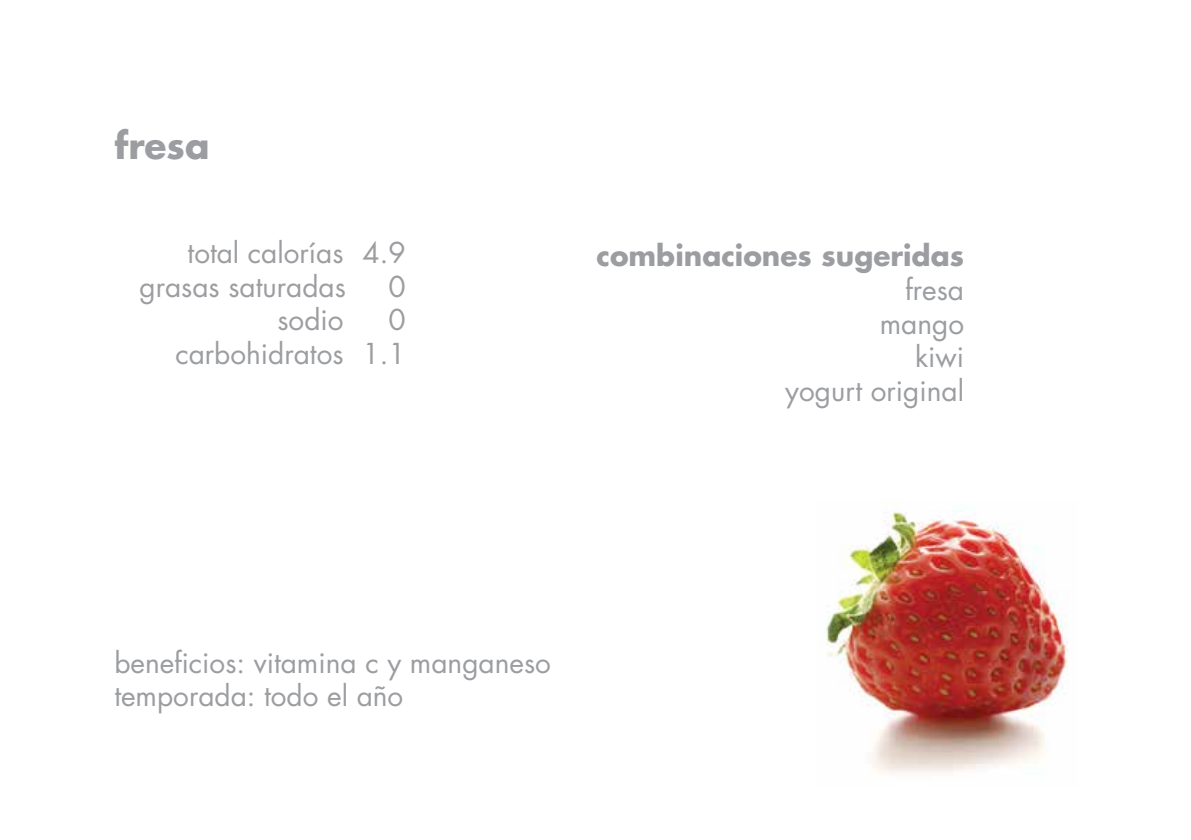
<style>
.page{position:relative;width:1191px;height:840px;background:#fff}
.page>*{position:absolute;margin:0;border:0;box-sizing:border-box;transform-origin:0 0}
.t1{font:700 36px "Futura";color:#9b9da0}
.t2{font:28px/33.6px "Futura";color:#9b9da0}
.t3{font:700 28px "Futura";color:#9b9da0}
</style>
<div class="page">
<img style="left:825px;top:503px;width:243px;height:272px">
<p class="t1" style="left:114px;top:121px;width:97px">fresa</p>
<p class="t2" style="left:139px;top:235px;width:268px;text-indent:48px">total calorías 4.9 grasas saturadas</p>
<p class="t2" style="left:388px;top:269px;width:19px">0</p>
<p class="t2" style="left:277px;top:302px;width:68px">sodio</p>
<p class="t2" style="left:175px;top:302px;width:232px;text-align:right">0<br>carbohidratos 1.1</p>
<p class="t3" style="left:596px;top:236px;width:369px">combinaciones sugeridas</p>
<p class="t2" style="left:785px;top:272px;width:180px;text-align:right">fresa<br>mango<br>kiwi<br>yogurt original</p>
<p class="t2" style="left:114px;top:644px;width:438px">beneficios: vitamina c y manganeso temporada: todo el año</p>
</div>
